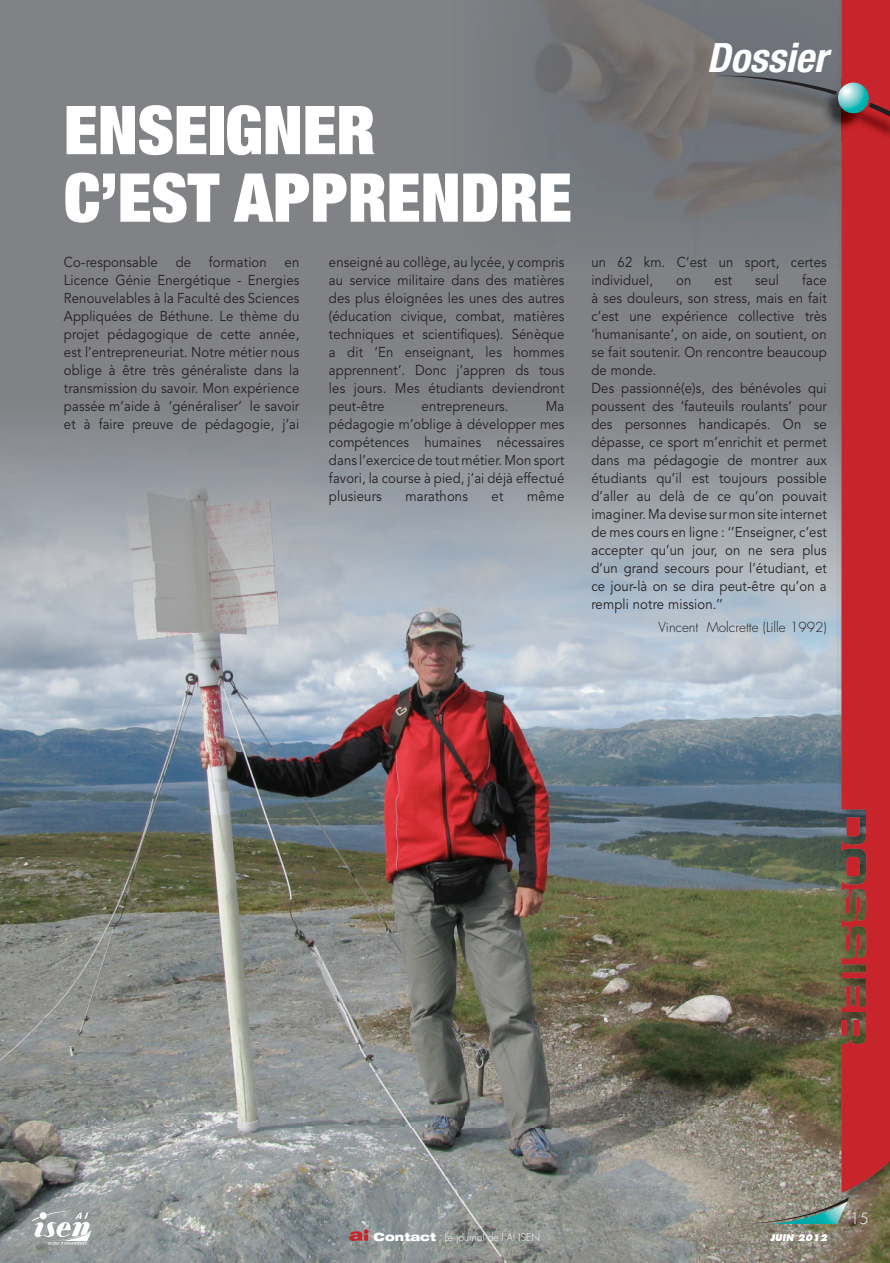
<style>
.page{position:relative;width:890px;height:1263px;background:#808285}
.page>*{position:absolute;margin:0;border:0;box-sizing:border-box;transform-origin:0 0}
.t1{font:900 condensed 67.5px/67.5px "Helvetica Neue LT Std";color:#fff}
.t2{font:italic 700 condensed 40.5px "Helvetica Neue LT Std";color:#fff}
.t3{font:300 15px "Futura Std";color:#fff}
.t4{font:14.25px/18px "Avenir LT Std";letter-spacing:.01em;color:#231f20;text-align:justify;scale:.92 1}
.t5{font:300 13.5px "Futura Std";color:#231f20}
.t6{font:300 10.2px "Futura Std";color:#fff}
.t7{font:italic 800 9px "Futura Std";color:#fff}
.s1{font-family:"Helvetica Neue LT Std";font-weight:900;font-stretch:expanded;font-size:11.4px}
</style>
<div class="page">
<img style="left:0;top:432px;width:751px;height:696px">
<img style="left:751px;top:432px;width:107px;height:831px">
<img style="left:0;top:1128px;width:752px;height:135px">
<img style="left:858px;top:1204px;width:32px;height:59px">
<img style="left:838px;top:432px;width:52px;height:772px">
<svg style="left:841px;top:0;width:49px;height:1192px;background:#be292d"></svg>
<img style="left:699px;top:78px;width:191px;height:63px">
<svg style="left:868px;top:103px;width:22px;height:20px"></svg>
<svg style="left:715px;top:76px;width:122px;height:19px"></svg>
<svg style="left:838px;top:83px;width:30px;height:30px"></svg>
<svg style="left:349px;top:1229px;width:19px;height:12px"></svg>
<svg style="left:738px;top:1197px;width:111px;height:27px"></svg>
<svg style="left:32px;top:1210px;width:60px;height:34px;background:#b7bbbb"></svg>
<h1 class="t1" style="left:64px;top:95px;width:509px">ENSEIGNER<br>C’EST APPRENDRE</h1>
<p class="t4" style="left:64px;top:253px;width:257px">Co-responsable de formation en Licence Génie Energétique - Energies Renouvelables à la Faculté des Sciences Appliquées de Béthune. Le thème du projet pédagogique de cette année, est l’entrepreneuriat. Notre métier nous oblige à être très généraliste dans la transmission du savoir. Mon expérience passée m’aide à ‘généraliser’ le savoir et à faire preuve de pédagogie, j’ai</p>
<p class="t4" style="left:329px;top:253px;width:257px">enseigné au collège, au lycée, y compris au service militaire dans des matières des plus éloignées les unes des autres (éducation civique, combat, matières techniques et scientifiques). Sénèque a dit ‘En enseignant, les hommes apprennent’. Donc j’appren ds tous les jours. Mes étudiants deviendront peut-être</p>
<p class="t4" style="left:329px;top:397px;width:257px;text-indent:217px">Ma pédagogie m’oblige à développer mes compétences humaines nécessaires dans l’exercice de tout métier. Mon sport favori, la course à pied, j’ai déjà effectué plusieurs</p>
<p class="t4" style="left:421px;top:397px;width:96px">entrepreneurs.</p>
<p class="t4" style="left:405px;top:487px;width:69px">marathons</p>
<p class="t4" style="left:491px;top:487px;width:14px">et</p>
<p class="t4" style="left:527px;top:487px;width:42px">même</p>
<h2 class="t2" style="left:707px;top:33px;width:122px">Dossier</h2>
<p class="t4" style="left:591px;top:253px;width:257px">un 62 km. C’est un sport, certes individuel,</p>
<p class="t4" style="left:591px;top:271px;width:257px;text-align:left;text-indent:211px">face à ses douleurs, son stress, mais en fait c’est une expérience collective très ‘humanisante’, on aide, on soutient, on se fait soutenir. On rencontre beaucoup de monde.<br>Des passionné(e)s, des bénévoles qui poussent des ‘fauteuils roulants’ pour des personnes handicapés. On se dépasse, ce sport m’enrichit et permet dans ma pédagogie de montrer aux étudiants qu’il est toujours possible d’aller au delà de ce qu’on pouvait imaginer. Ma devise sur mon site internet de mes cours en ligne : ‘’Enseigner, c’est accepter qu’un jour, on ne sera plus d’un grand secours pour l’étudiant, et ce jour-là on se dira peut-être qu’on a rempli notre mission.’’</p>
<p class="t5" style="left:658px;top:619px;width:170px">Vincent Molcrette (Lille 1992)</p>
<p class="t4" style="left:676px;top:271px;width:18px">on</p>
<p class="t4" style="left:714px;top:271px;width:21px">est</p>
<p class="t4" style="left:755px;top:271px;width:27px">seul</p>
<p class="t6" style="left:373px;top:1231px;width:168px"><span class="s1">Contact</span> Le journal de l’AI ISEN</p>
<p class="t7" style="left:770px;top:1232px;width:59px">JUIN 2012</p>
<p class="t3" style="left:850px;top:1209px;width:20px">15</p>
</div>
